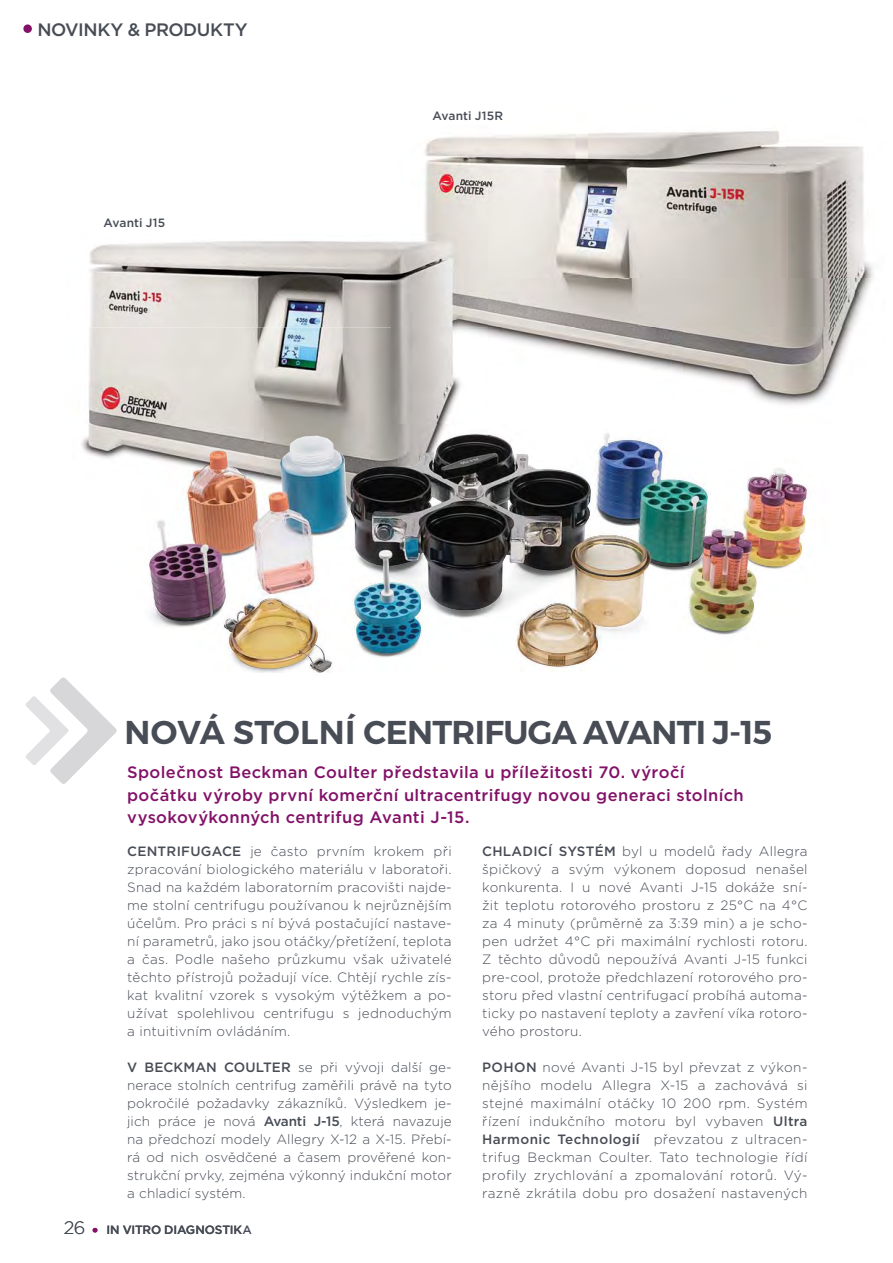
<style>
.page{position:relative;width:893px;height:1263px;background:#fff}
.page>*{position:absolute;margin:0;border:0;box-sizing:border-box;transform-origin:0 0}
.t1{font:600 33px "Montserrat";letter-spacing:-.02em;color:#474c55}
.t2{font:500 18px "Gotham";letter-spacing:-.025em;color:#474c55}
.t3{font:300 18px "Gotham";color:#474c55}
.t4{font:500 16.5px/22.5px "Gotham";letter-spacing:.02em;color:#821167}
.t5{font:300 13.5px/18px "Gotham";letter-spacing:.02em;color:#474c55;text-align:justify}
.t6{font:500 12px "Gotham";letter-spacing:-.005em;color:#474c55}
.s1{font-weight:500}
</style>
<div class="page">
<img style="left:242px;top:433px;width:566px;height:240px">
<img style="left:424px;top:130px;width:449px;height:149px">
<img style="left:487px;top:279px;width:349px;height:48px">
<img style="left:836px;top:279px;width:36px;height:48px">
<img style="left:487px;top:327px;width:366px;height:78px">
<svg style="left:25px;top:677px;width:92px;height:107px"></svg>
<img style="left:89px;top:241px;width:302px;height:86px">
<img style="left:81px;top:327px;width:406px;height:219px">
<img style="left:391px;top:234px;width:96px;height:189px">
<img style="left:149px;top:436px;width:199px;height:231px">
<div style="left:23px;top:24px;width:9px;height:9px;background:#821167;border-radius:50%"></div>
<h2 class="t2" style="left:37px;top:21px;width:212px">NOVINKY &amp; PRODUKTY</h2>
<p class="t6" style="left:103px;top:218px;width:63px">Avanti J15</p>
<p class="t6" style="left:432px;top:111px;width:72px">Avanti J15R</p>
<h1 class="t1" style="left:125px;top:717px;width:649px">NOVÁ STOLNÍ CENTRIFUGA AVANTI J-15</h1>
<p class="t4" style="left:127px;top:762px;width:618px">Společnost Beckman Coulter představila u příležitosti 70. výročí počátku výroby první komerční ultracentrifugy novou generaci stolních vysokovýkonných centrifug Avanti J-15.</p>
<p class="t5" style="left:127px;top:843px;width:326px"><span class="s1">CENTRIFUGACE</span> je často prvním krokem při zpracování biologického materiálu v laboratoři.<br>Snad na každém laboratorním pracovišti najde&shy;me stolní centrifugu používanou k nejrůznějším účelům. Pro práci s ní bývá postačující nastave&shy;ní parametrů, jako jsou otáčky/přetížení, teplota a čas. Podle našeho průzkumu však uživatelé těchto přístrojů požadují více. Chtějí rychle zís&shy;kat kvalitní vzorek s vysokým výtěžkem a po&shy;užívat spolehlivou centrifugu s jednoduchým a intuitivním ovládáním.</p>
<p class="t5" style="left:127px;top:1059px;width:326px"><span class="s1">V BECKMAN COULTER</span> se při vývoji další ge&shy;nerace stolních centrifug zaměřili právě na tyto pokročilé požadavky zákazníků. Výsledkem je&shy;jich práce je nová <span class="s1">Avanti J-15</span>, která navazuje na předchozí modely Allegry X-12 a X-15. Přebí&shy;rá od nich osvědčené a časem prověřené kon&shy;strukční prvky, zejména výkonný indukční motor a chladicí systém.</p>
<p class="t5" style="left:482px;top:843px;width:327px"><span class="s1">CHLADICÍ SYSTÉM</span> byl u modelů řady Allegra špičkový a svým výkonem doposud nenašel konkurenta. I u nové Avanti J-15 dokáže sní&shy;žit teplotu rotorového prostoru z 25°C na 4°C za 4 minuty (průměrně za 3:39 min) a je scho&shy;pen udržet 4°C při maximální rychlosti rotoru.<br>Z těchto důvodů nepoužívá Avanti J-15 funkci pre-cool, protože předchlazení rotorového pro&shy;storu před vlastní centrifugací probíhá automa&shy;ticky po nastavení teploty a zavření víka rotoro&shy;vého prostoru.</p>
<p class="t5" style="left:482px;top:1059px;width:327px"><span class="s1">POHON</span> nové Avanti J-15 byl převzat z výkon&shy;nějšího modelu Allegra X-15 a zachovává si stejné maximální otáčky 10 200 rpm. Systém řízení indukčního motoru byl vybaven <span class="s1">Ultra Harmonic Technologií</span> převzatou z ultracen&shy;trifug Beckman Coulter. Tato technologie řídí profily zrychlování a zpomalování rotorů. Vý&shy;razně zkrátila dobu pro dosažení nastavených</p>
<h2 class="t3" style="left:64px;top:1219px;width:37px">26 <sub>•</sub></h2>
<p class="t6" style="left:107px;top:1225px;width:147px">IN VITRO DIAGNOSTIKA</p>
</div>
